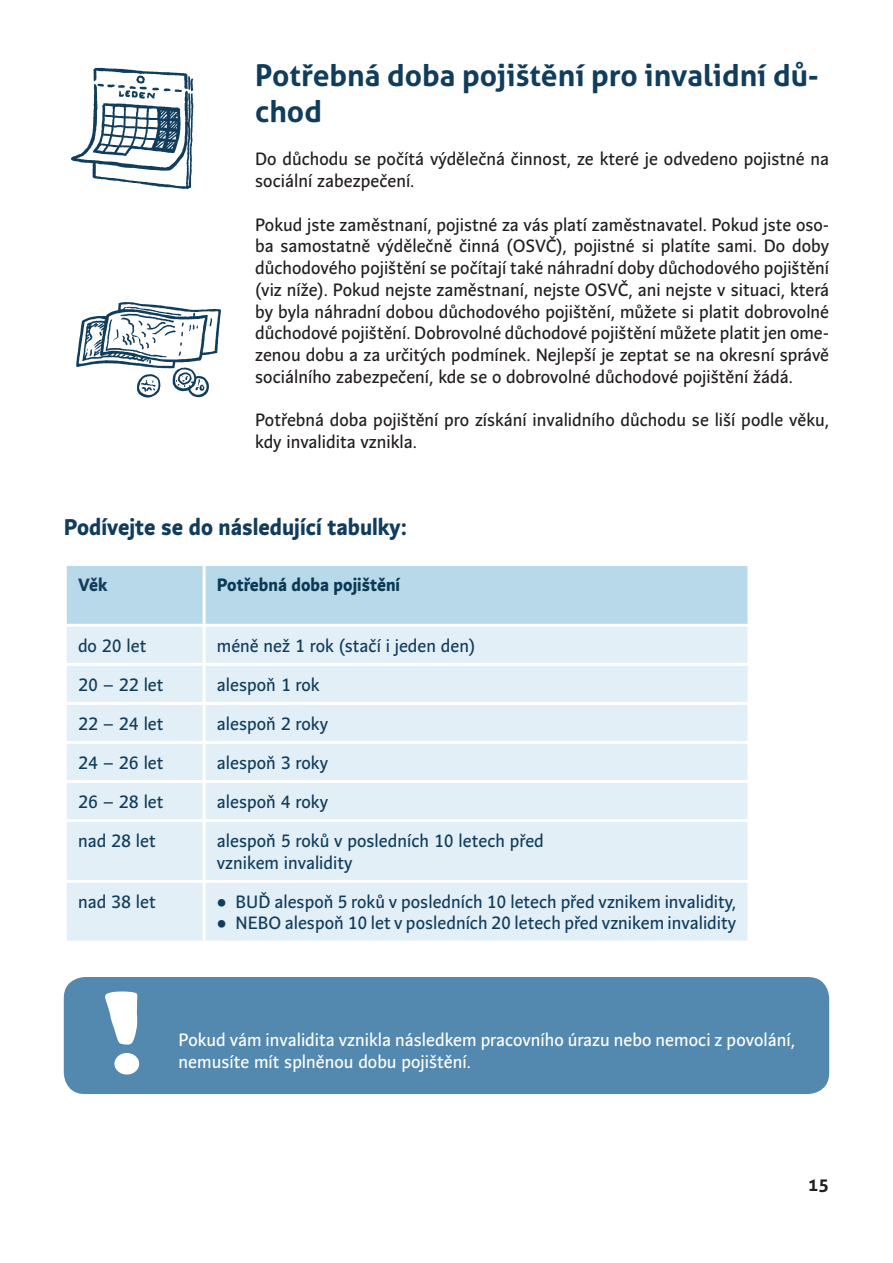
<style>
.page{position:relative;width:893px;height:1263px;background:#fff}
.page>*{position:absolute;margin:0;border:0;box-sizing:border-box;transform-origin:0 0}
.podnadpi_maly_2{font:700 30px/36px "Aller";color:#113d5d}
.priklad_nadpis{font:700 22.5px "Andulka Sans Text";color:#113d5d}
.text{font:17.7px/21.8px "Andulka Sans Text";color:#231f20}
.text-2{font:17.7px "Andulka Sans Text";color:#113d5d}
.pozor{font:17.7px "Andulka Sans Text";color:#fff}
.text-3{font:700 17.7px "Andulka Sans Text";color:#0b3955}
.text-4{font:700 17.7px "Andulka Sans Text";color:#113d5d}
.t1{font:700 17.7px "Aller";color:#231f20}
</style>
<div class="page">
<div style="left:64px;top:977px;width:765px;height:117px;background:#5389ae;border-radius:21px"></div>
<svg style="left:67px;top:566px;width:680px;height:375px;background:#cde4ef"></svg>
<div style="left:206px;top:627px;width:541px;height:314px;background:#e2eff6"></div>
<hr style="left:64px;top:624px;width:139px;height:3px;background:#fff">
<hr style="left:64px;top:663px;width:139px;height:3px;background:#fff">
<hr style="left:64px;top:702px;width:139px;height:3px;background:#fff">
<hr style="left:64px;top:741px;width:139px;height:3px;background:#fff">
<hr style="left:64px;top:780px;width:139px;height:3px;background:#fff">
<hr style="left:64px;top:819px;width:139px;height:3px;background:#fff">
<hr style="left:64px;top:880px;width:139px;height:3px;background:#fff">
<hr style="left:203px;top:566px;width:3px;height:58px;background:#fff">
<hr style="left:203px;top:624px;width:547px;height:3px;background:#fff">
<hr style="left:203px;top:627px;width:3px;height:36px;background:#fff">
<hr style="left:203px;top:663px;width:547px;height:3px;background:#fff">
<hr style="left:203px;top:666px;width:3px;height:36px;background:#fff">
<hr style="left:203px;top:702px;width:547px;height:3px;background:#fff">
<hr style="left:203px;top:705px;width:3px;height:36px;background:#fff">
<hr style="left:203px;top:741px;width:547px;height:3px;background:#fff">
<hr style="left:203px;top:744px;width:3px;height:36px;background:#fff">
<hr style="left:203px;top:780px;width:547px;height:3px;background:#fff">
<hr style="left:203px;top:783px;width:3px;height:36px;background:#fff">
<hr style="left:203px;top:819px;width:547px;height:3px;background:#fff">
<hr style="left:203px;top:822px;width:3px;height:58px;background:#fff">
<hr style="left:203px;top:880px;width:547px;height:3px;background:#fff">
<hr style="left:203px;top:883px;width:3px;height:58px;background:#fff">
<img style="left:76px;top:302px;width:145px;height:96px">
<img style="left:71px;top:67px;width:123px;height:122px">
<svg style="left:105px;top:991px;width:32px;height:53px"></svg>
<div style="left:114px;top:1053px;width:25px;height:21px;background:#fff;border-radius:50%"></div>
<p class="podnadpi_maly_2" style="left:255px;top:57px;width:565px">Potřebná doba pojištění pro invalidní dů&shy;chod</p>
<p class="text" style="left:255px;top:148px;width:576px">Do důchodu se počítá výdělečná činnost, ze které je odvedeno pojistné na sociální zabezpečení.</p>
<p class="text" style="left:255px;top:214px;width:576px;text-align:justify">Pokud jste zaměstnaní, pojistné za vás platí zaměstnavatel. Pokud jste oso&shy;ba samostatně výdělečně činná (OSVČ), pojistné si platíte sami. Do doby důchodového pojištění se počítají také náhradní doby důchodového pojištění (viz níže). Pokud nejste zaměstnaní, nejste OSVČ, ani nejste v situaci, která by byla náhradní dobou důchodového pojištění, můžete si platit dobrovolné důchodové pojištění. Dobrovolné důchodové pojištění můžete platit jen ome&shy;zenou dobu a za určitých podmínek. Nejlepší je zeptat se na okresní správě sociálního zabezpečení, kde se o dobrovolné důchodové pojištění žádá.</p>
<p class="text" style="left:255px;top:409px;width:576px">Potřebná doba pojištění pro získání invalidního důchodu se liší podle věku, kdy invalidita vznikla.</p>
<p class="priklad_nadpis" style="left:64px;top:514px;width:345px">Podívejte se do následující tabulky:</p>
<p class="text-4" style="left:78px;top:574px;width:31px">Věk</p>
<p class="text-3" style="left:217px;top:574px;width:185px">Potřebná doba pojištění</p>
<p class="text-2" style="left:78px;top:635px;width:70px">do 20 let</p>
<p class="text-2" style="left:217px;top:635px;width:260px">méně než 1 rok (stačí i jeden den)</p>
<p class="text-2" style="left:78px;top:674px;width:87px">20 – 22 let</p>
<p class="text-2" style="left:217px;top:674px;width:104px">alespoň 1 rok</p>
<p class="text-2" style="left:78px;top:713px;width:87px">22 – 24 let</p>
<p class="text-2" style="left:217px;top:713px;width:113px">alespoň 2 roky</p>
<p class="text-2" style="left:78px;top:752px;width:87px">24 – 26 let</p>
<p class="text-2" style="left:217px;top:752px;width:113px">alespoň 3 roky</p>
<p class="text-2" style="left:78px;top:791px;width:87px">26 – 28 let</p>
<p class="text-2" style="left:217px;top:791px;width:113px">alespoň 4 roky</p>
<p class="text-2" style="left:78px;top:830px;width:79px">nad 28 let</p>
<p class="text-2" style="left:217px;top:830px;width:328px">alespoň 5 roků v posledních 10 letech před</p>
<p class="text-2" style="left:217px;top:852px;width:137px">vznikem invalidity</p>
<p class="text-2" style="left:78px;top:891px;width:79px">nad 38 let</p>
<p class="text-2" style="left:217px;top:891px;width:521px">• BUĎ alespoň 5 roků v posledních 10 letech před vznikem invalidity,</p>
<p class="text-2" style="left:217px;top:913px;width:521px">• NEBO alespoň 10 let v posledních 20 letech před vznikem invalidity</p>
<p class="pozor" style="left:179px;top:1030px;width:618px">Pokud vám invalidita vznikla následkem pracovního úrazu nebo nemoci z povolání,</p>
<p class="pozor" style="left:179px;top:1051px;width:294px">nemusíte mít splněnou dobu pojištění.</p>
<p class="t1" style="left:808px;top:1174px;width:23px">15</p>
</div>
